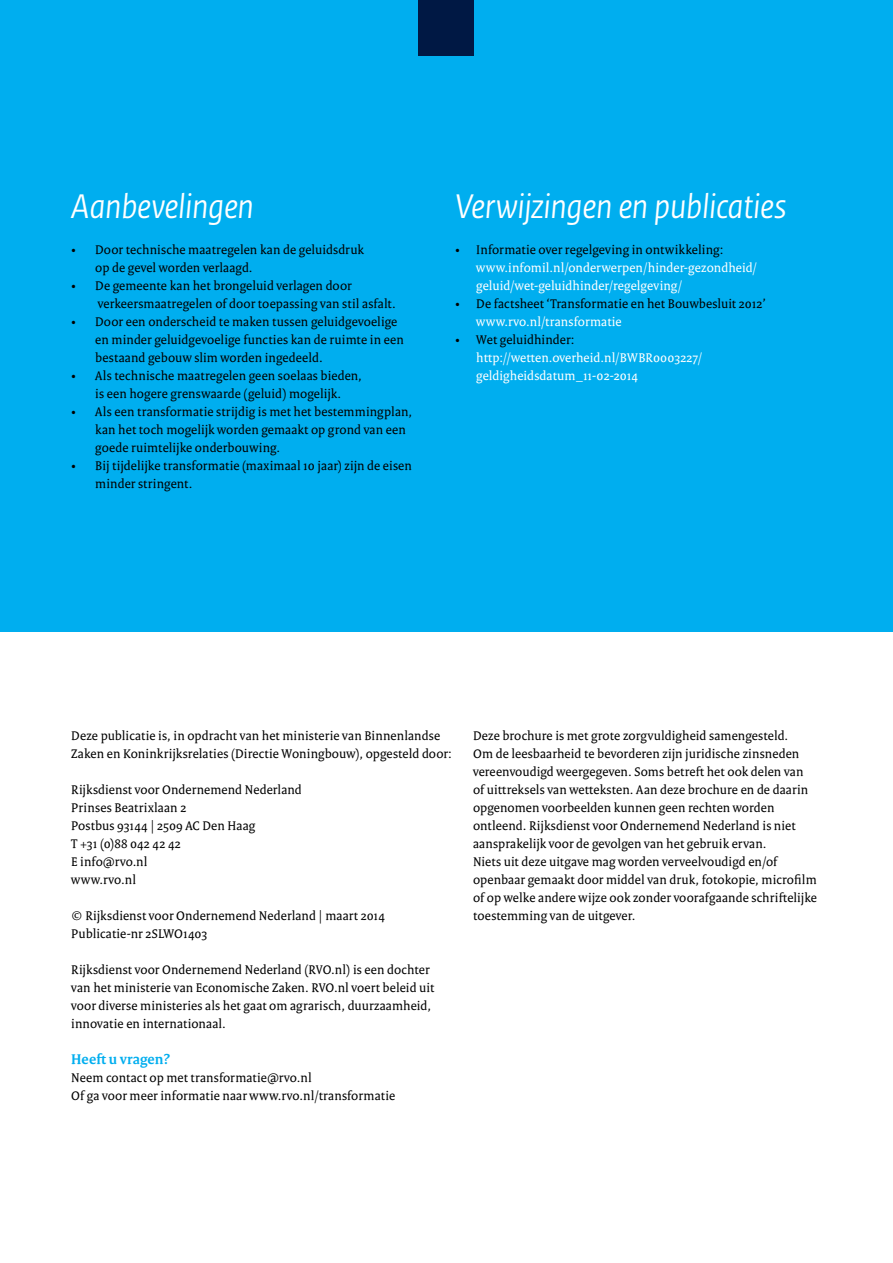
<style>
.page{position:relative;width:893px;height:1263px;background:#fff}
.page>*{position:absolute;margin:0;border:0;box-sizing:border-box;transform-origin:0 0}
.t1{font:italic 36px "Rijksoverheid Sans Heading";letter-spacing:-.005em;color:#fff}
.t2{font:700 15px "Rijksoverheid Serif";letter-spacing:.01em;color:#00aeef}
.t3{font:13.5px/18px "Rijksoverheid Serif";letter-spacing:.01em;color:#000}
.t4{font:13.5px/18px "Rijksoverheid Serif";letter-spacing:.005em;color:#fff}
</style>
<div class="page">
<div style="left:0;top:0;width:893px;height:631px;background:#00aeef"></div>
<div style="left:419px;top:0;width:55px;height:55px;background:#001844"></div>
<h1 class="t1" style="left:71px;top:186px;width:184px">Aanbevelingen</h1>
<p class="t3" style="left:95px;top:240px;width:270px;text-indent:-24px">• Door technische maatregelen kan de geluidsdruk op de gevel worden verlaagd.</p>
<p class="t3" style="left:98px;top:276px;width:299px;text-indent:-27px">• De gemeente kan het brongeluid verlagen door verkeersmaatregelen of door toepassing van stil asfalt.</p>
<p class="t3" style="left:95px;top:312px;width:310px;text-indent:-24px">• Door een onderscheid te maken tussen geluidgevoelige en minder geluidgevoelige functies kan de ruimte in een bestaand gebouw slim worden ingedeeld.</p>
<p class="t3" style="left:71px;top:366px;width:292px;text-align:center">• Als technische maatregelen geen soelaas bieden, is een hogere grenswaarde (geluid) mogelijk.</p>
<p class="t3" style="left:95px;top:402px;width:319px;text-indent:-24px">• Als een transformatie strijdig is met het bestemmingplan, kan het toch mogelijk worden gemaakt op grond van een goede ruimtelijke onderbouwing.</p>
<p class="t3" style="left:95px;top:456px;width:318px;text-indent:-24px">• Bij tijdelijke transformatie (maximaal 10 jaar) zijn de eisen minder stringent.</p>
<h1 class="t1" style="left:455px;top:186px;width:333px">Verwijzingen en publicaties</h1>
<p class="t3" style="left:455px;top:240px;width:270px">• Informatie over regelgeving in ontwikkeling:</p>
<p class="t4" style="left:476px;top:258px;width:282px">www.infomil.nl/onderwerpen/hinder-gezondheid/ geluid/wet-geluidhinder/regelgeving/</p>
<p class="t3" style="left:455px;top:294px;width:312px">• De factsheet ‘Transformatie en het Bouwbesluit 2012’</p>
<p class="t4" style="left:476px;top:312px;width:147px">www.rvo.nl/transformatie</p>
<p class="t3" style="left:455px;top:330px;width:121px">• Wet geluidhinder:</p>
<p class="t4" style="left:476px;top:348px;width:228px">http://wetten.overheid.nl/BWBR0003227/ geldigheidsdatum_11-02-2014</p>
<p class="t3" style="left:71px;top:726px;width:382px">Deze publicatie is, in opdracht van het ministerie van Binnenlandse<br>Zaken en Koninkrijksrelaties (Directie Woningbouw), opgesteld door:</p>
<p class="t3" style="left:71px;top:780px;width:232px">Rijksdienst voor Ondernemend Nederland<br>Prinses Beatrixlaan 2<br>Postbus 93144 | 2509 AC Den Haag<br>T +31 (0)88 042 42 42<br>E info@rvo.nl<br>www.rvo.nl</p>
<p class="t3" style="left:71px;top:906px;width:315px">© Rijksdienst voor Ondernemend Nederland | maart 2014<br>Publicatie-nr 2SLWO1403</p>
<p class="t3" style="left:71px;top:960px;width:364px">Rijksdienst voor Ondernemend Nederland (RVO.nl) is een dochter van het ministerie van Economische Zaken. RVO.nl voert beleid uit voor diverse ministeries als het gaat om agrarisch, duurzaamheid, innovatie en internationaal.</p>
<p class="t2" style="left:71px;top:1050px;width:100px">Heeft u vragen?</p>
<p class="t3" style="left:71px;top:1068px;width:325px">Neem contact op met transformatie@rvo.nl<br>Of ga voor meer informatie naar www.rvo.nl/transformatie</p>
<p class="t3" style="left:473px;top:726px;width:345px">Deze brochure is met grote zorgvuldigheid samengesteld.<br>Om de leesbaarheid te bevorderen zijn juridische zinsneden vereenvoudigd weergegeven. Soms betreft het ook delen van of uittreksels van wetteksten. Aan deze brochure en de daarin opgenomen voorbeelden kunnen geen rechten worden ontleend. Rijksdienst voor Ondernemend Nederland is niet aansprakelijk voor de gevolgen van het gebruik ervan.<br>Niets uit deze uitgave mag worden verveelvoudigd en/of openbaar gemaakt door middel van druk, fotokopie, microfilm of op welke andere wijze ook zonder voorafgaande schriftelijke toestemming van de uitgever.</p>
</div>
